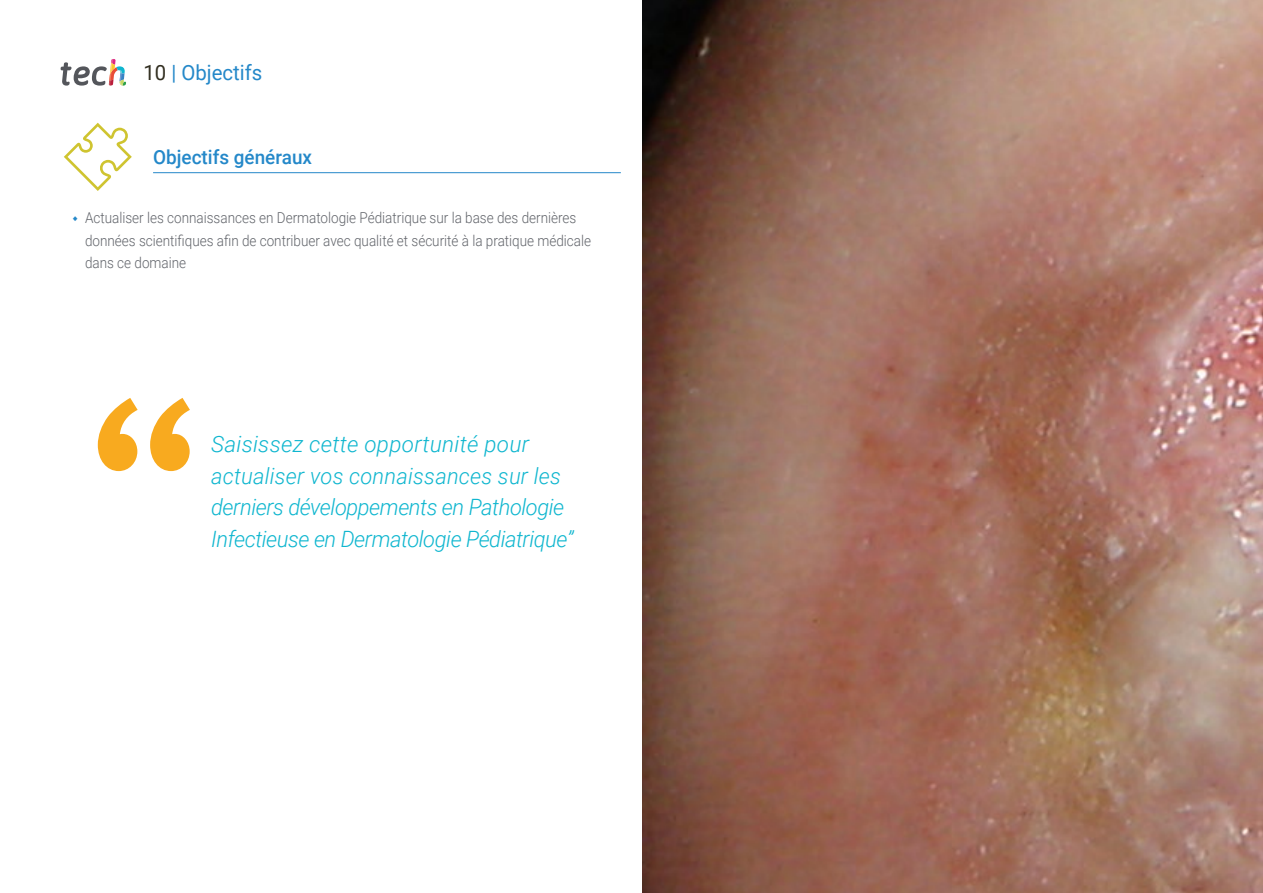
<style>
.page{position:relative;width:1263px;height:893px;background:#fff}
.page>*{position:absolute;margin:0;border:0;box-sizing:border-box;transform-origin:0 0}
.t1{font:italic 300 22.5px/31.5px "Roboto";letter-spacing:-.02em;color:#0fb6cf}
.t2{font:21px "Roboto";color:#2488c9}
.t3{font:500 19.5px "Roboto";color:#2488c9}
.t4{font:300 15px/22.5px "Roboto";color:#61646a;scale:.9 1}
.s1{color:#312e20}
</style>
<div class="page">
<hr style="left:153px;top:172px;width:468px;height:1px;background:#2488c9">
<svg style="left:64px;top:123px;width:68px;height:68px"></svg>
<img style="left:642px;top:0;width:621px;height:893px">
<svg style="left:98px;top:398px;width:92px;height:73px"></svg>
<svg style="left:61px;top:59px;width:65px;height:27px"></svg>
<h2 class="t2" style="left:144px;top:57px;width:120px"><span class="s1">10</span> | Objectifs</h2>
<h3 class="t3" style="left:153px;top:144px;width:160px">Objectifs généraux</h3>
<p class="t4" style="left:85px;top:206px;width:564px">Actualiser les connaissances en Dermatologie Pédiatrique sur la base des dernières données scientifiques afin de contribuer avec qualité et sécurité à la pratique médicale dans ce domaine</p>
<h1 class="t1" style="left:211px;top:428px;width:364px">Saisissez cette opportunité pour actualiser vos connaissances sur les derniers développements en Pathologie Infectieuse en Dermatologie Pédiatrique”</h1>
</div>
